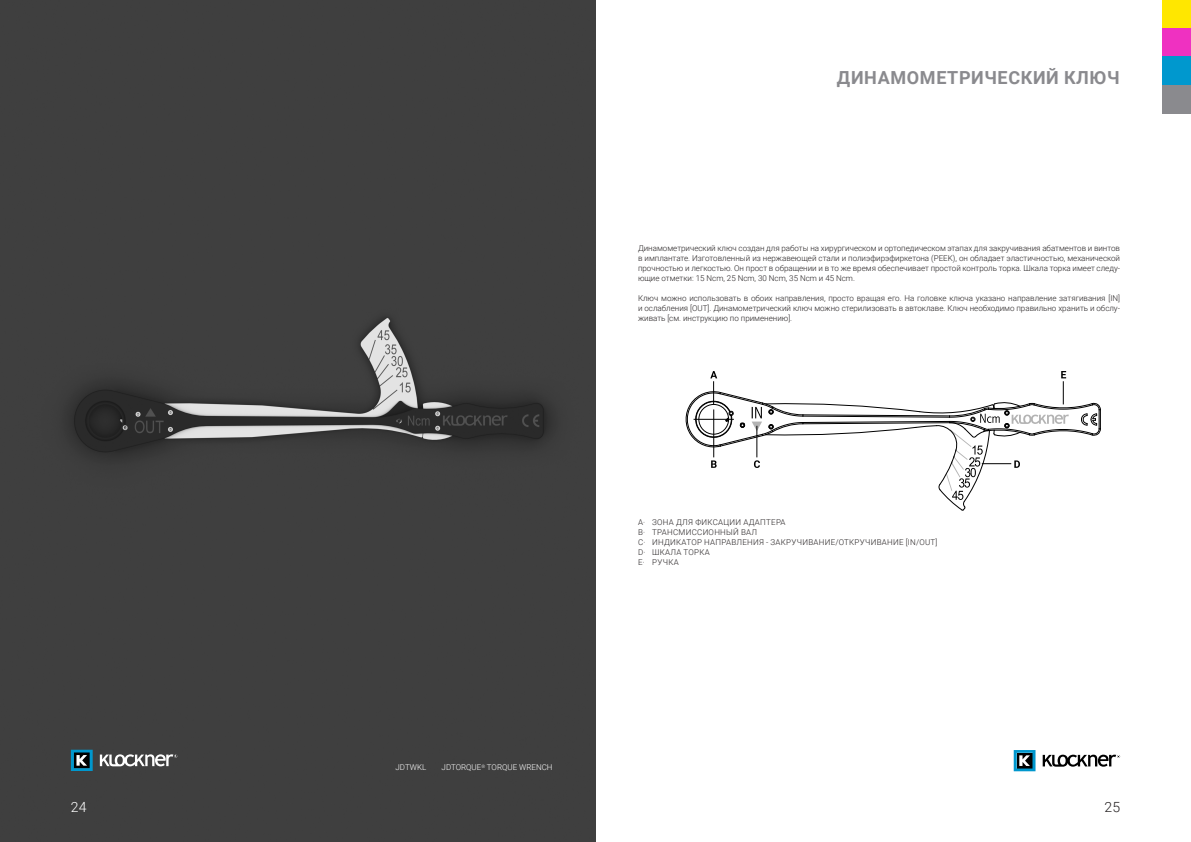
<style>
.page{position:relative;width:1191px;height:842px;background:#fff}
.page>*{position:absolute;margin:0;border:0;box-sizing:border-box;transform-origin:0 0}
.NOMBRE_PRODUCTO{font:700 18px "Roboto";letter-spacing:.035em;color:#8a8a8e}
.NUM_PAG_IZQ{font:300 14px "Roboto";color:#fff}
.NUM_PAG_IZQ-2{font:300 14px "Roboto";color:#231f20}
.TEXTO{font:300 8px/10px "Roboto";letter-spacing:.015em;color:#231f20;text-align:justify}
.TEXTO-2{font:300 8px "Roboto";letter-spacing:.035em;color:#231f20}
.LISTADO_DE_REFERENCI{font:300 8px "Roboto";color:#fff}
</style>
<div class="page">
<div style="left:0;top:0;width:595px;height:842px;background:#3f3f3f"></div>
<svg style="left:1013px;top:750px;width:22px;height:21px"></svg>
<svg style="left:1042px;top:755px;width:78px;height:12px"></svg>
<svg style="left:71px;top:750px;width:22px;height:21px"></svg>
<svg style="left:100px;top:754px;width:77px;height:12px"></svg>
<svg style="left:685px;top:371px;width:416px;height:139px"></svg>
<hr style="left:981px;top:463px;width:30px;height:1px;background:#000">
<div style="left:1162px;top:0;width:29px;height:28px;background:#ffe700"></div>
<div style="left:1162px;top:28px;width:29px;height:29px;background:#ef31c1"></div>
<div style="left:1162px;top:57px;width:29px;height:28px;background:#0098ce"></div>
<div style="left:1162px;top:85px;width:29px;height:28px;background:#8a8a8e"></div>
<p class="NOMBRE_PRODUCTO" style="left:837px;top:65px;width:284px">ДИНАМОМЕТРИЧЕСКИЙ КЛЮЧ</p>
<p class="TEXTO" style="left:638px;top:243px;width:483px">Динамометрический ключ создан для работы на хирургическом и ортопедическом этапах для закручивания абатментов и винтов в имплантате. Изготовленный из нержавеющей стали и полиэфирэфиркетона (PEEK), он обладает эластичностью, механической прочностью и легкостью. Он прост в обращении и в то же время обеспечивает простой контроль торка. Шкала торка имеет следу&shy;ющие отметки: 15 Ncm, 25 Ncm, 30 Ncm, 35 Ncm и 45 Ncm.</p>
<p class="TEXTO" style="left:638px;top:293px;width:483px">Ключ можно использовать в обоих направления, просто вращая его. На головке ключа указано направление затягивания [IN] и ослабления [OUT]. Динамометрический ключ можно стерилизовать в автоклаве. Ключ необходимо правильно хранить и обслу&shy;живать [см. инструкцию по применению].</p>
<p class="LISTADO_DE_REFERENCI" style="left:395px;top:762px;width:32px">JDTWKL</p>
<p class="LISTADO_DE_REFERENCI" style="left:441px;top:762px;width:112px">JDTORQUE<sup>®</sup> TORQUE WRENCH</p>
<p class="TEXTO-2" style="left:638px;top:517px;width:149px">A· ЗОНА ДЛЯ ФИКСАЦИИ АДАПТЕРА</p>
<p class="TEXTO-2" style="left:638px;top:527px;width:121px">B· ТРАНСМИССИОННЫЙ ВАЛ</p>
<p class="TEXTO-2" style="left:638px;top:537px;width:301px">C· ИНДИКАТОР НАПРАВЛЕНИЯ - ЗАКРУЧИВАНИЕ/ОТКРУЧИВАНИЕ [IN/OUT]</p>
<p class="TEXTO-2" style="left:638px;top:547px;width:73px">D· ШКАЛА ТОРКА</p>
<p class="TEXTO" style="left:638px;top:557px;width:42px">E· РУЧКА</p>
<p class="NUM_PAG_IZQ" style="left:71px;top:797px;width:17px">24</p>
<p class="NUM_PAG_IZQ-2" style="left:1104px;top:797px;width:17px">25</p>
</div>
